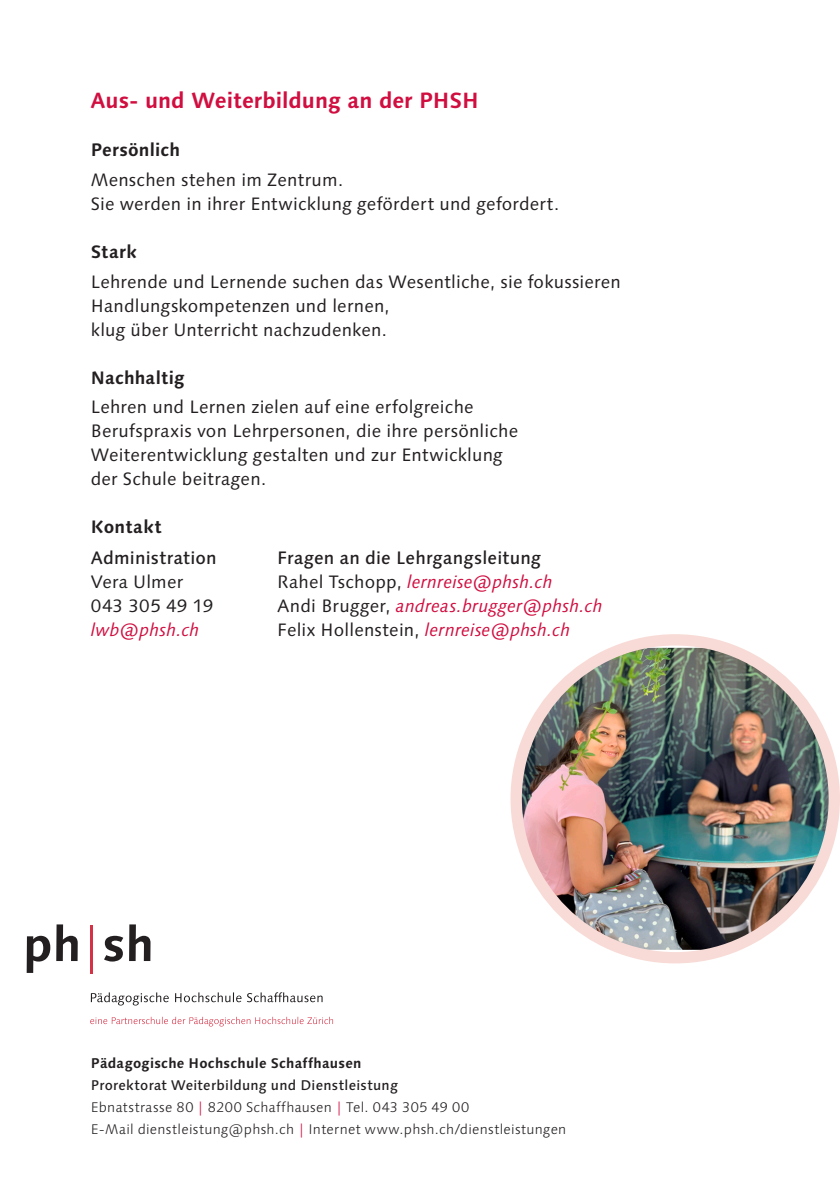
<style>
.page{position:relative;width:840px;height:1191px;background:#fff}
.page>*{position:absolute;margin:0;border:0;box-sizing:border-box;transform-origin:0 0}
.t1{font:700 22px "Linotype Syntax";color:#d10e40}
.t2{font:18px/24px "Linotype Syntax";letter-spacing:.01em;color:#231f20}
.t3{font:italic 18px "Linotype Syntax";color:#d10e40}
.t4{font:500 18px "Linotype Syntax";letter-spacing:.01em;color:#231f20}
.t5{font:700 18px "Linotype Syntax";letter-spacing:.01em;color:#231f20}
.t6{font:300 14px "Linotype Syntax";letter-spacing:.02em;color:#231f20}
.t7{font:500 14px "Linotype Syntax";letter-spacing:.02em;color:#231f20}
.t8{font:700 14px "Linotype Syntax";letter-spacing:.02em;color:#231f20}
.s1{font-style:normal;color:#231f20}
.s2{font-style:italic;color:#d10e40}
.s3{color:#d10e40}
</style>
<div class="page">
<img style="left:522px;top:648px;width:311px;height:301px">
<div style="left:510px;top:634px;width:329px;height:329px;border:11px solid #f8dbd6;border-radius:50%"></div>
<svg style="left:27px;top:935px;width:23px;height:38px"></svg>
<svg style="left:56px;top:924px;width:22px;height:37px"></svg>
<hr style="left:90px;top:925px;width:3px;height:48px;background:#d63247">
<svg style="left:104px;top:935px;width:19px;height:26px"></svg>
<svg style="left:129px;top:924px;width:21px;height:37px"></svg>
<svg style="left:91px;top:992px;width:78px;height:13px"></svg>
<svg style="left:175px;top:992px;width:66px;height:10px"></svg>
<svg style="left:247px;top:992px;width:75px;height:10px"></svg>
<svg style="left:90px;top:1016px;width:243px;height:10px"></svg>
<p class="t1" style="left:91px;top:87px;width:389px">Aus- und Weiterbildung an der PHSH</p>
<p class="t5" style="left:91px;top:139px;width:91px">Persönlich</p>
<p class="t2" style="left:91px;top:168px;width:469px">Menschen stehen im Zentrum.<br>Sie werden in ihrer Entwicklung gefördert und gefordert.</p>
<p class="t5" style="left:91px;top:240px;width:47px">Stark</p>
<p class="t2" style="left:91px;top:269px;width:531px">Lehrende und Lernende suchen das Wesentliche, sie fokussieren<br>Handlungskompetenzen und lernen,<br>klug über Unterricht nachzudenken.</p>
<p class="t5" style="left:91px;top:366px;width:95px">Nachhaltig</p>
<p class="t2" style="left:91px;top:395px;width:428px">Lehren und Lernen zielen auf eine erfolgreiche Berufspraxis von Lehrpersonen, die ihre persönliche Weiterentwicklung gestalten und zur Entwicklung der Schule beitragen.</p>
<p class="t5" style="left:91px;top:516px;width:73px">Kontakt</p>
<p class="t4" style="left:91px;top:547px;width:127px">Administration</p>
<p class="t2" style="left:91px;top:570px;width:94px">Vera Ulmer</p>
<p class="t2" style="left:91px;top:594px;width:124px">043 305 49 19</p>
<p class="t3" style="left:91px;top:619px;width:110px">lwb@phsh.ch</p>
<p class="t4" style="left:277px;top:547px;width:265px">Fragen an die Lehrgangsleitung</p>
<p class="t3" style="left:277px;top:571px;width:277px"><span class="s1">Rahel Tschopp,</span> lernreise@phsh.ch</p>
<p class="t3" style="left:277px;top:595px;width:327px"><span class="s1">Andi Brugger,</span> andreas.brugger@phsh.ch</p>
<p class="t2" style="left:277px;top:618px;width:294px">Felix Hollenstein, <span class="s2">lernreise@phsh.ch</span></p>
<p class="t8" style="left:91px;top:1054px;width:272px">Pädagogische Hochschule Schaffhausen</p>
<p class="t7" style="left:91px;top:1077px;width:308px">Prorektorat Weiterbildung und Dienstleistung</p>
<p class="t6" style="left:91px;top:1099px;width:380px">Ebnatstrasse 80 <span class="s3">|</span> 8200 Schaffhausen <span class="s3">|</span> Tel. 043 305 49 00</p>
<p class="t6" style="left:91px;top:1121px;width:477px">E-Mail dienstleistung@phsh.ch <span class="s3">|</span> Internet www.phsh.ch/dienstleistungen</p>
</div>
